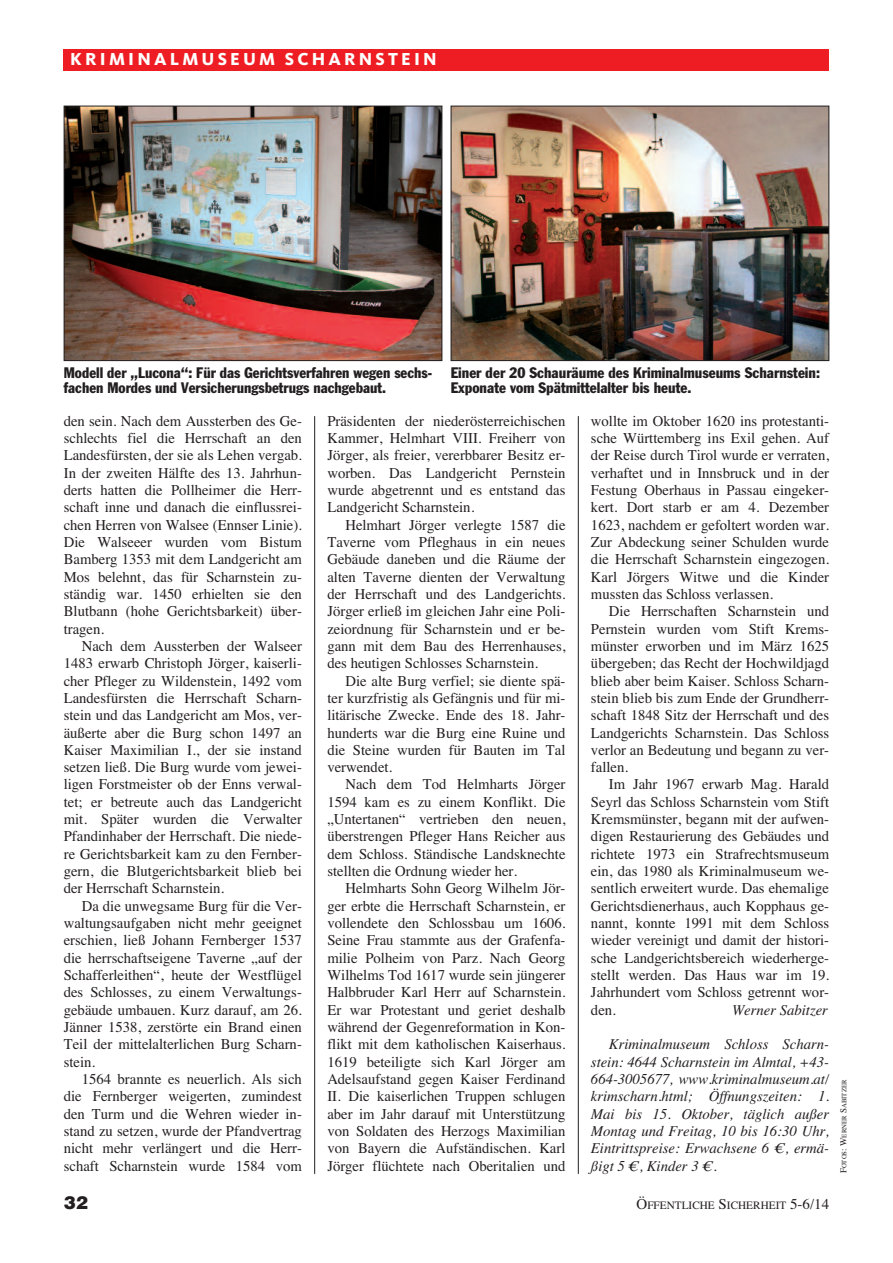
<style>
.page{position:relative;width:893px;height:1263px;background:#fff}
.page>*{position:absolute;margin:0;border:0;box-sizing:border-box;transform-origin:0 0}
.t1{font:800 18px "Kievit";letter-spacing:.175em;color:#fff}
.t2{font:900 18px "Helvetica";color:#231f20}
.t3{font:15px/17.4px "Times";color:#231f20;text-align:justify}
.t4{font:italic 15px/17.4px "Times";color:#231f20;text-align:justify}
.t5{font:condensed 15px/15.8px "Franklin Gothic";color:#231f20}
.t6{font:11.25px "Times";color:#231f20}
.t7{font:6.75px "Times";color:#231f20}
.s1{font-size:15px}
.s2{font-size:9px}
</style>
<div class="page">
<hr style="left:314px;top:416px;width:1px;height:758px;background:#231f20">
<hr style="left:578px;top:416px;width:1px;height:758px;background:#231f20">
<div style="left:64px;top:49px;width:765px;height:21px;background:#ee1d23"></div>
<img style="left:66px;top:108px;width:374px;height:251px">
<div style="left:64px;top:106px;width:378px;height:255px;border:1px solid #231f20"></div>
<img style="left:453px;top:108px;width:374px;height:251px">
<div style="left:451px;top:106px;width:378px;height:255px;border:1px solid #231f20"></div>
<p class="t1" style="left:70px;top:53px;width:368px">KRIMINALMUSEUM SCHARNSTEIN</p>
<p class="t5" style="left:64px;top:365px;width:370px">Modell der „Lucona“: Für das Gerichtsverfahren wegen sechs&shy;fachen Mordes und Versicherungsbetrugs nachgebaut.</p>
<p class="t5" style="left:451px;top:365px;width:371px">Einer der 20 Schauräume des Kriminalmuseums Scharnstein:<br>Exponate vom Spätmittelalter bis heute.</p>
<p class="t3" style="left:64px;top:412px;width:240px">den sein. Nach dem Aussterben des Ge&shy;schlechts fiel die Herrschaft an den Landesfürsten, der sie als Lehen vergab.<br>In der zweiten Hälfte des 13. Jahrhun&shy;derts hatten die Pollheimer die Herr&shy;schaft inne und danach die einflussrei&shy;chen Herren von Walsee (Ennser Linie).<br>Die Walseeer wurden vom Bistum Bamberg 1353 mit dem Landgericht am Mos belehnt, das für Scharnstein zu&shy;ständig war. 1450 erhielten sie den Blutbann (hohe Gerichtsbarkeit) über&shy;tragen.</p>
<p class="t3" style="left:64px;top:637px;width:240px;text-indent:18px">Nach dem Aussterben der Walseer 1483 erwarb Christoph Jörger, kaiserli&shy;cher Pfleger zu Wildenstein, 1492 vom Landesfürsten die Herrschaft Scharn&shy;stein und das Landgericht am Mos, ver&shy;äußerte aber die Burg schon 1497 an Kaiser Maximilian I., der sie instand setzen ließ. Die Burg wurde vom jewei&shy;ligen Forstmeister ob der Enns verwal&shy;tet; er betreute auch das Landgericht mit. Später wurden die Verwalter Pfandinhaber der Herrschaft. Die niede&shy;re Gerichtsbarkeit kam zu den Fernber&shy;gern, die Blutgerichtsbarkeit blieb bei der Herrschaft Scharnstein.</p>
<p class="t3" style="left:64px;top:897px;width:240px;text-indent:18px">Da die unwegsame Burg für die Ver&shy;waltungsaufgaben nicht mehr geeignet erschien, ließ Johann Fernberger 1537 die herrschaftseigene Taverne „auf der Schafferleithen“, heute der Westflügel des Schlosses, zu einem Verwaltungs&shy;gebäude umbauen. Kurz darauf, am 26.<br>Jänner 1538, zerstörte ein Brand einen Teil der mittelalterlichen Burg Scharn&shy;stein.</p>
<p class="t3" style="left:64px;top:1070px;width:240px;text-indent:18px">1564 brannte es neuerlich. Als sich die Fernberger weigerten, zumindest den Turm und die Wehren wieder in&shy;stand zu setzen, wurde der Pfandvertrag nicht mehr verlängert und die Herr&shy;schaft Scharnstein wurde 1584 vom</p>
<p class="t3" style="left:327px;top:412px;width:240px">Präsidenten der niederösterreichischen Kammer, Helmhart VIII. Freiherr von Jörger, als freier, vererbbarer Besitz er&shy;worben. Das Landgericht Pernstein wurde abgetrennt und es entstand das Landgericht Scharnstein.</p>
<p class="t3" style="left:327px;top:516px;width:240px;text-indent:18px">Helmhart Jörger verlegte 1587 die Taverne vom Pfleghaus in ein neues Gebäude daneben und die Räume der alten Taverne dienten der Verwaltung der Herrschaft und des Landgerichts.<br>Jörger erließ im gleichen Jahr eine Poli&shy;zeiordnung für Scharnstein und er be&shy;gann mit dem Bau des Herrenhauses, des heutigen Schlosses Scharnstein.</p>
<p class="t3" style="left:327px;top:672px;width:240px;text-indent:18px">Die alte Burg verfiel; sie diente spä&shy;ter kurzfristig als Gefängnis und für mi&shy;litärische Zwecke. Ende des 18. Jahr&shy;hunderts war die Burg eine Ruine und die Steine wurden für Bauten im Tal verwendet.</p>
<p class="t3" style="left:327px;top:776px;width:240px;text-indent:18px">Nach dem Tod Helmharts Jörger 1594 kam es zu einem Konflikt. Die „Untertanen“ vertrieben den neuen, überstrengen Pfleger Hans Reicher aus dem Schloss. Ständische Landsknechte stellten die Ordnung wieder her.</p>
<p class="t3" style="left:327px;top:880px;width:240px;text-indent:18px">Helmharts Sohn Georg Wilhelm Jör&shy;ger erbte die Herrschaft Scharnstein, er vollendete den Schlossbau um 1606.<br>Seine Frau stammte aus der Grafenfa&shy;milie Polheim von Parz. Nach Georg Wilhelms Tod 1617 wurde sein jüngerer Halbbruder Karl Herr auf Scharnstein.<br>Er war Protestant und geriet deshalb während der Gegenreformation in Kon&shy;flikt mit dem katholischen Kaiserhaus.<br>1619 beteiligte sich Karl Jörger am Adelsaufstand gegen Kaiser Ferdinand II. Die kaiserlichen Truppen schlugen aber im Jahr darauf mit Unterstützung von Soldaten des Herzogs Maximilian von Bayern die Aufständischen. Karl Jörger flüchtete nach Oberitalien und</p>
<p class="t3" style="left:591px;top:412px;width:240px">wollte im Oktober 1620 ins protestanti&shy;sche Württemberg ins Exil gehen. Auf der Reise durch Tirol wurde er verraten, verhaftet und in Innsbruck und in der Festung Oberhaus in Passau eingeker&shy;kert. Dort starb er am 4. Dezember 1623, nachdem er gefoltert worden war.<br>Zur Abdeckung seiner Schulden wurde die Herrschaft Scharnstein eingezogen.<br>Karl Jörgers Witwe und die Kinder mussten das Schloss verlassen.</p>
<p class="t3" style="left:591px;top:602px;width:240px;text-indent:18px">Die Herrschaften Scharnstein und Pernstein wurden vom Stift Krems&shy;münster erworben und im März 1625 übergeben; das Recht der Hochwildjagd blieb aber beim Kaiser. Schloss Scharn&shy;stein blieb bis zum Ende der Grundherr&shy;schaft 1848 Sitz der Herrschaft und des Landgerichts Scharnstein. Das Schloss verlor an Bedeutung und begann zu ver&shy;fallen.</p>
<p class="t3" style="left:591px;top:776px;width:240px;text-indent:18px">Im Jahr 1967 erwarb Mag. Harald Seyrl das Schloss Scharnstein vom Stift Kremsmünster, begann mit der aufwen&shy;digen Restaurierung des Gebäudes und richtete 1973 ein Strafrechtsmuseum ein, das 1980 als Kriminalmuseum we&shy;sentlich erweitert wurde. Das ehemalige Gerichtsdienerhaus, auch Kopphaus ge&shy;nannt, konnte 1991 mit dem Schloss wieder vereinigt und damit der histori&shy;sche Landgerichtsbereich wiederherge&shy;stellt werden. Das Haus war im 19.<br>Jahrhundert vom Schloss getrennt wor&shy;den.</p>
<p class="t4" style="left:732px;top:1001px;width:97px">Werner Sabitzer</p>
<p class="t4" style="left:591px;top:1035px;width:240px;text-indent:18px">Kriminalmuseum Schloss Scharn&shy;stein: 4644 Scharnstein im Almtal, +43- 664-3005677, www.kriminalmuseum.at/ krimscharn.html; Öffnungszeiten: 1.<br>Mai bis 15. Oktober, täglich außer Montag und Freitag, 10 bis 16:30 Uhr, Eintrittspreise: Erwachsene 6 €, ermä&shy;ßigt 5 €, Kinder 3 €.</p>
<p class="t2" style="left:64px;top:1192px;width:26px">32</p>
<p class="t6" style="left:636px;top:1198px;width:194px"><span class="s1">Ö</span>FFENTLICHE <span class="s1">S</span>ICHERHEIT <span class="s1">5-6/14</span></p>
<p class="t7" style="left:840px;top:1173px;width:95px;rotate:-90deg"><span class="s2">F</span>OTOS<span class="s2">: W</span>ERNER <span class="s2">S</span>ABITZER</p>
</div>
